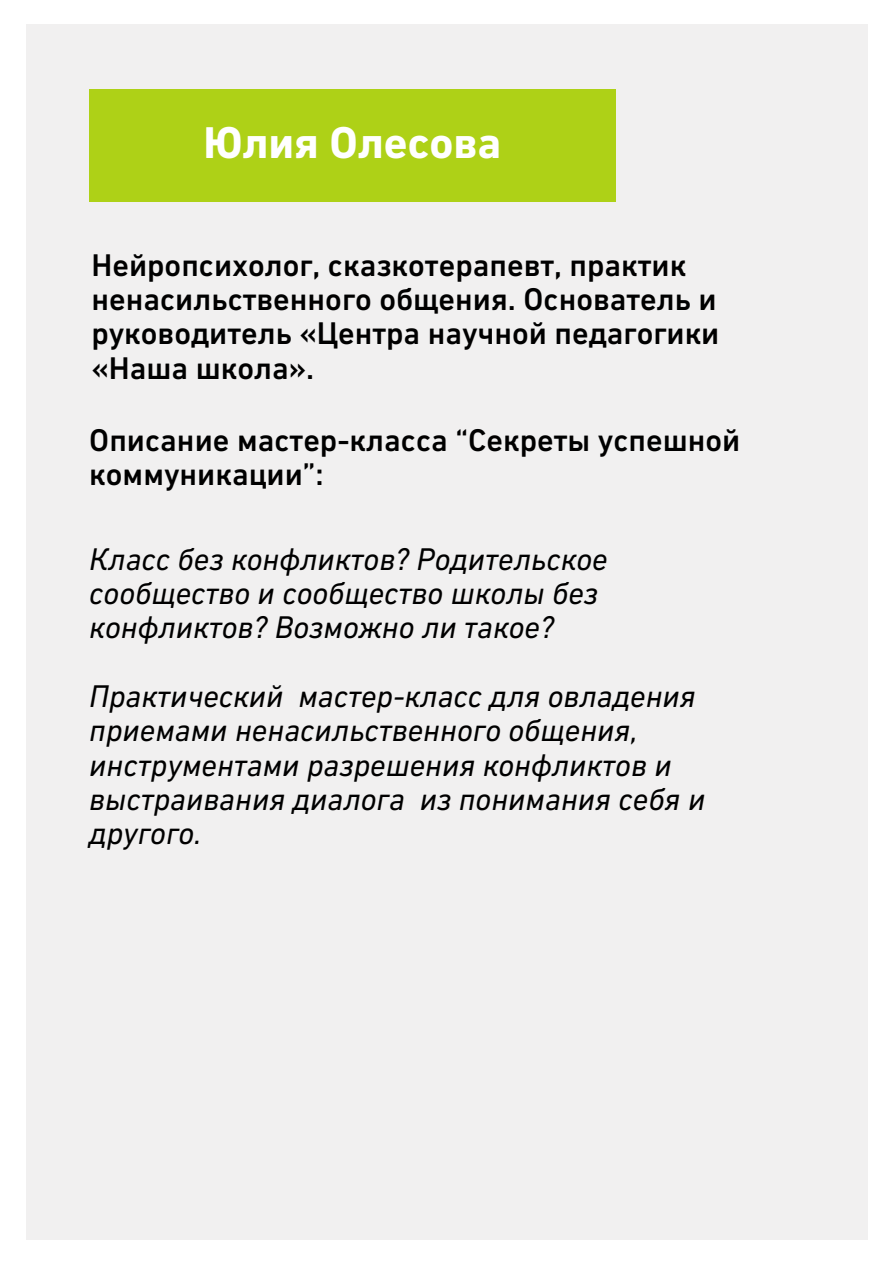
<style>
.page{position:relative;width:893px;height:1263px;background:#fff}
.page>*{position:absolute;margin:0;border:0;box-sizing:border-box;transform-origin:0 0}
.t1{font:700 45.3px "DIN Next CYR";color:#fff}
.t2{font:italic 31.95px/34.3px "DIN Next CYR";color:#000}
.t3{font:500 31.95px/34.3px "DIN Next CYR";color:#000}
</style>
<div class="page">
<div style="left:27px;top:25px;width:841px;height:1215px;background:#f1f0f0"></div>
<div style="left:89px;top:89px;width:526px;height:113px;background:#aed117"></div>
<p class="t1" style="left:203px;top:123px;width:299px">Юлия Олесова</p>
<p class="t3" style="left:91px;top:249px;width:629px">Нейропсихолог, сказкотерапевт, практик ненасильственного общения. Основатель и руководитель «Центра научной педагогики «Наша школа».</p>
<p class="t3" style="left:89px;top:425px;width:652px">Описание мастер-класса “Секреты успешной коммуникации”:</p>
<p class="t2" style="left:89px;top:543px;width:520px">Класс без конфликтов? Родительское сообщество и сообщество школы без конфликтов? Возможно ли такое?</p>
<p class="t2" style="left:89px;top:681px;width:617px">Практический мастер-класс для овладения приемами ненасильственного общения, инструментами разрешения конфликтов и выстраивания диалога из понимания себя и другого.</p>
</div>
